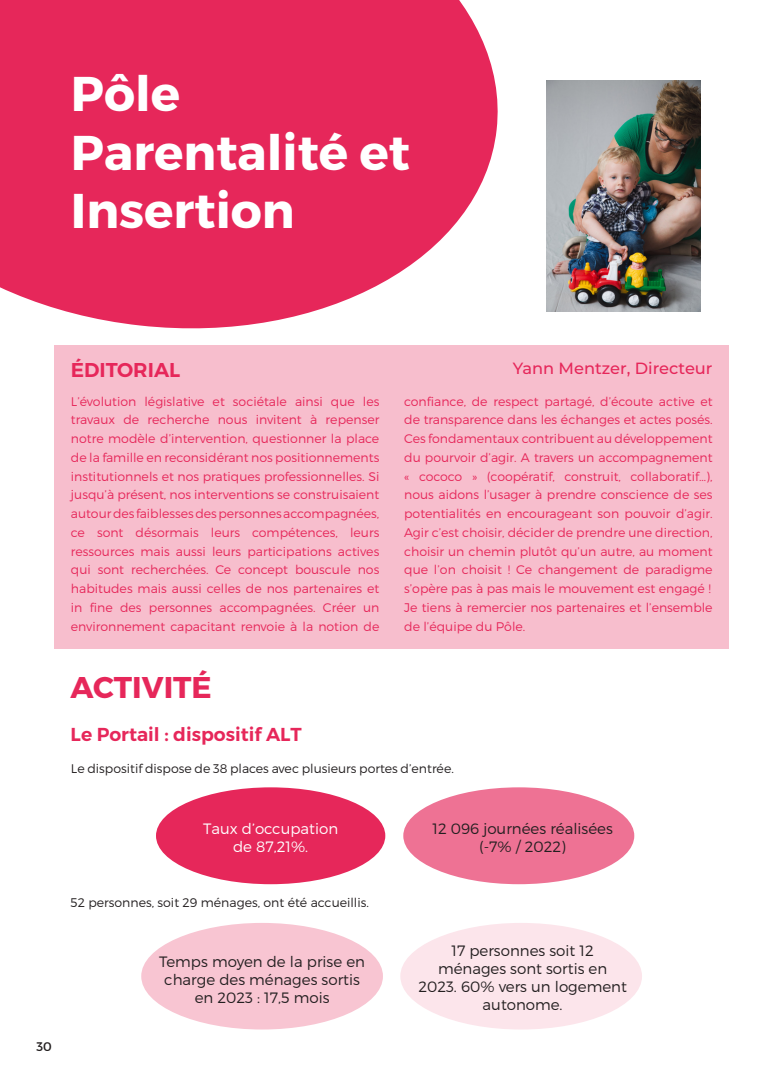
<style>
.page{position:relative;width:780px;height:1088px;background:#fff}
.page>*{position:absolute;margin:0;border:0;box-sizing:border-box;transform-origin:0 0}
.t1{font:700 48.75px "Montserrat";color:#fff}
.t2{font:700 30px "Montserrat";color:#e6275a}
.t3{font:600 20px "Montserrat";color:#e6275a}
.t4{font:600 18.75px "Montserrat";color:#e6275a}
.t5{font:500 16.25px "Montserrat";color:#e6275a}
.t6{font:300 15px/18px "Montserrat";color:#231f20;text-align:center}
.t7{font:300 15px/18px "Montserrat";color:#fff;text-align:center}
.t8{font:300 12.5px/18.8px "Montserrat";color:#e6275a;text-align:justify}
.t9{font:300 12.5px "Montserrat";color:#231f20}
.t10{font:12.5px "Montserrat";color:#231f20}
</style>
<div class="page">
<svg style="left:0;top:0;width:498px;height:329px;background:#e83e6c"></svg>
<div style="left:54px;top:345px;width:675px;height:303px;background:#f7becd"></div>
<div style="left:156px;top:787px;width:229px;height:97px;background:#e6275a;border-radius:50%"></div>
<div style="left:403px;top:787px;width:231px;height:97px;background:#ee7294;border-radius:50%"></div>
<div style="left:141px;top:923px;width:242px;height:106px;background:#f8c5d2;border-radius:50%"></div>
<div style="left:400px;top:923px;width:242px;height:106px;background:#fce5eb;border-radius:50%"></div>
<img style="left:546px;top:80px;width:154px;height:231px">
<p class="t1" style="left:71px;top:63px;width:111px">Pôle</p>
<p class="t1" style="left:71px;top:122px;width:340px">Parentalité et</p>
<p class="t1" style="left:71px;top:180px;width:225px">Insertion</p>
<p class="t3" style="left:71px;top:358px;width:111px">ÉDITORIAL</p>
<p class="t5" style="left:513px;top:356px;width:201px">Yann Mentzer, Directeur</p>
<p class="t8" style="left:71px;top:391px;width:310px">L’évolution législative et sociétale ainsi que les travaux de recherche nous invitent à repenser notre modèle d’intervention, questionner la place de la famille en reconsidérant nos positionnements institutionnels et nos pratiques professionnelles. Si jusqu’à présent, nos interventions se construisaient autour des faiblesses des personnes accompagnées, ce sont désormais leurs compétences, leurs ressources mais aussi leurs participations actives qui sont recherchées. Ce concept bouscule nos habitudes mais aussi celles de nos partenaires et in fine des personnes accompagnées. Créer un environnement capacitant renvoie à la notion de</p>
<p class="t8" style="left:404px;top:391px;width:310px">confiance, de respect partagé, d’écoute active et de transparence dans les échanges et actes posés.<br>Ces fondamentaux contribuent au développement du pourvoir d’agir. A travers un accompagnement « cococo » (coopératif, construit, collaboratif…), nous aidons l’usager à prendre conscience de ses potentialités en encourageant son pouvoir d’agir.<br>Agir c’est choisir, décider de prendre une direction, choisir un chemin plutôt qu’un autre, au moment que l’on choisit ! Ce changement de paradigme s’opère pas à pas mais le mouvement est engagé !</p>
<p class="t8" style="left:404px;top:598px;width:310px">Je tiens à remercier nos partenaires et l’ensemble de l’équipe du Pôle.</p>
<p class="t2" style="left:71px;top:668px;width:143px">ACTIVITÉ</p>
<p class="t4" style="left:71px;top:722px;width:233px">Le Portail : dispositif ALT</p>
<p class="t9" style="left:71px;top:761px;width:384px">Le dispositif dispose de 38 places avec plusieurs portes d’entrée.</p>
<p class="t10" style="left:36px;top:1039px;width:17px">30</p>
<p class="t7" style="left:203px;top:820px;width:137px">Taux d’occupation de 87,21%.</p>
<p class="t6" style="left:432px;top:820px;width:182px">12 096 journées réalisées (-7% / 2022)</p>
<p class="t9" style="left:71px;top:895px;width:300px">52 personnes, soit 29 ménages, ont été accueillis.</p>
<p class="t6" style="left:159px;top:952px;width:207px">Temps moyen de la prise en charge des ménages sortis en 2023 : 17,5 mois</p>
<p class="t6" style="left:451px;top:941px;width:144px">17 personnes soit 12</p>
<p class="t6" style="left:418px;top:959px;width:210px">ménages sont sortis en<br>2023. 60% vers un logement autonome.</p>
</div>
